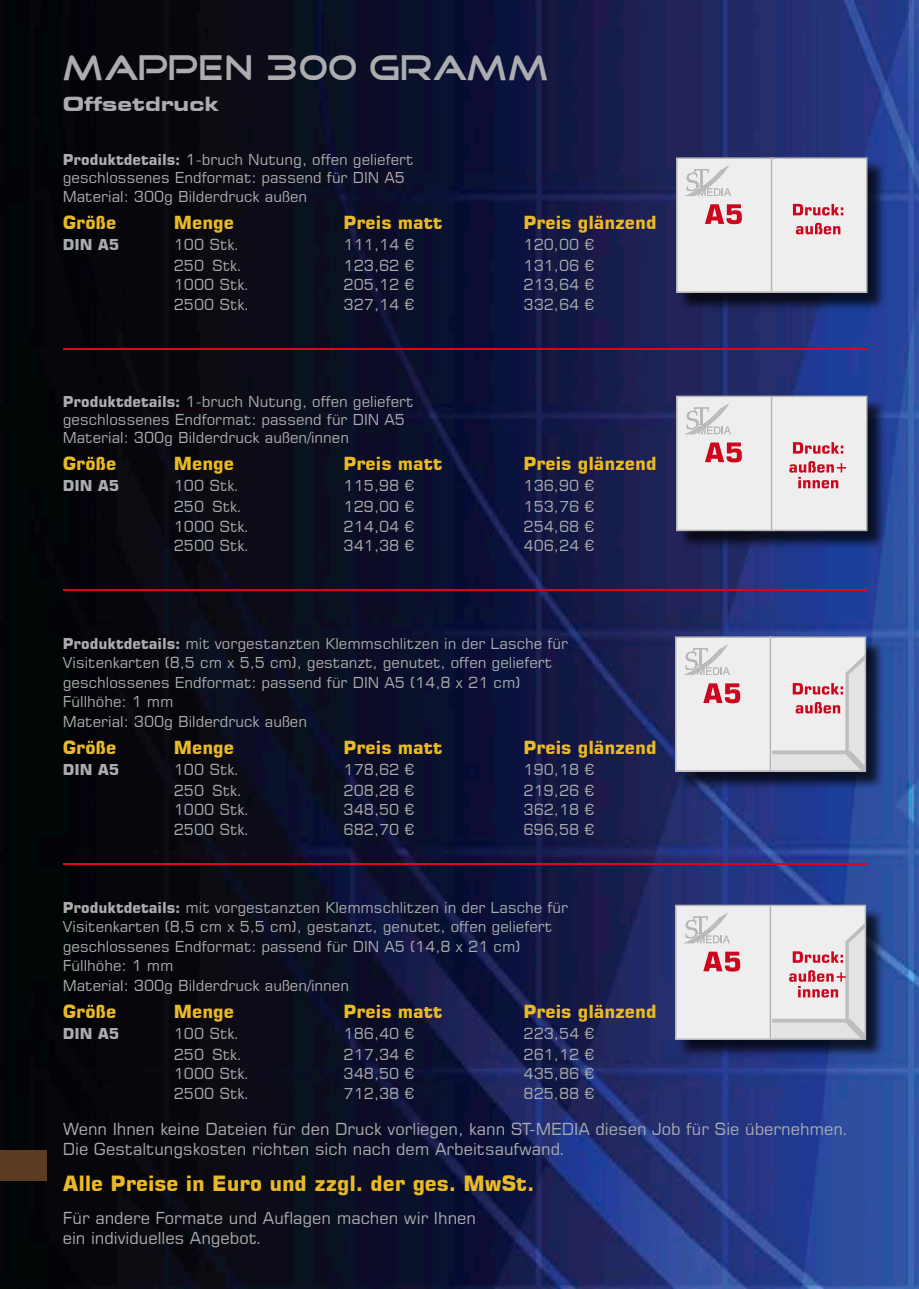
<style>
.page{position:relative;width:919px;height:1289px;background:#fff}
.page>*{position:absolute;margin:0;border:0;box-sizing:border-box;transform-origin:0 0}
.t1{font:36px "Good Times";color:#abadae}
.t2{font:700 21px "Square 721 BT";color:#e9b926}
.t3{font:700 expanded 19.5px "Square 721 BT";color:#abadae}
.t4{font:700 18px "Square 721 BT";color:#e9b926}
.t5{font:16.5px/19.8px "Square 721 BT";color:#abadae}
.t6{font:15px/19.5px "Square 721 BT";color:#abadae}
.t7{font:700 15px "Square 721 BT";color:#abadae}
.s1{font-weight:700}
</style>
<div class="page">
<img style="left:0;top:0;width:918px;height:1288px">
<div style="left:675px;top:905px;width:211px;height:154px;background:#000;opacity:.75"></div>
<div style="left:675px;top:905px;width:190px;height:134px;background:#eee"></div>
<hr style="left:769px;top:905px;width:2px;height:134px;background:#b6b6b6">
<div style="left:675px;top:904px;width:191px;height:135px;border:2px solid #b6b6b6"></div>
<svg style="left:685px;top:913px;width:44px;height:30px"></svg>
<svg style="left:703px;top:951px;width:37px;height:20px"></svg>
<svg style="left:772px;top:918px;width:93px;height:121px"></svg>
<div style="left:675px;top:637px;width:211px;height:154px;background:#000;opacity:.75"></div>
<div style="left:675px;top:637px;width:190px;height:134px;background:#eee"></div>
<hr style="left:769px;top:637px;width:2px;height:134px;background:#b6b6b6">
<div style="left:675px;top:636px;width:191px;height:135px;border:2px solid #b6b6b6"></div>
<svg style="left:684px;top:644px;width:45px;height:31px"></svg>
<svg style="left:703px;top:683px;width:37px;height:20px"></svg>
<svg style="left:772px;top:650px;width:93px;height:121px"></svg>
<div style="left:677px;top:397px;width:210px;height:153px;background:#000;opacity:.75"></div>
<div style="left:676px;top:396px;width:191px;height:134px;background:#eee"></div>
<hr style="left:770px;top:396px;width:2px;height:134px;background:#b6b6b6">
<div style="left:676px;top:395px;width:191px;height:136px;border:2px solid #b6b6b6"></div>
<svg style="left:686px;top:404px;width:45px;height:30px"></svg>
<svg style="left:705px;top:442px;width:36px;height:20px"></svg>
<svg style="left:793px;top:442px;width:50px;height:11px"></svg>
<svg style="left:789px;top:461px;width:57px;height:27px"></svg>
<div style="left:677px;top:159px;width:210px;height:153px;background:#000;opacity:.75"></div>
<div style="left:676px;top:158px;width:191px;height:134px;background:#eee"></div>
<hr style="left:770px;top:158px;width:2px;height:134px;background:#b6b6b6">
<div style="left:676px;top:157px;width:191px;height:136px;border:2px solid #b6b6b6"></div>
<svg style="left:685px;top:165px;width:46px;height:31px"></svg>
<svg style="left:793px;top:204px;width:50px;height:11px"></svg>
<svg style="left:795px;top:223px;width:45px;height:11px"></svg>
<svg style="left:705px;top:204px;width:36px;height:20px"></svg>
<hr style="left:63px;top:348px;width:804px;height:1px;background:#e2001a">
<hr style="left:63px;top:589px;width:804px;height:2px;background:#e2001a">
<hr style="left:63px;top:863px;width:804px;height:2px;background:#e2001a">
<div style="left:0;top:1150px;width:47px;height:30px;background:#5e3b23"></div>
<h1 class="t1" style="left:63px;top:51px;width:488px">MAPPEN 300 GRAMM</h1>
<h3 class="t3" style="left:63px;top:93px;width:158px">Offsetdruck</h3>
<p class="t6" style="left:63px;top:151px;width:352px;line-height:18px"><span class="s1">Produktdetails:</span> 1-bruch Nutung, offen geliefert geschlossenes Endformat: passend für DIN A5<br>Material: 300g Bilderdruck außen</p>
<p class="t4" style="left:63px;top:211px;width:55px">Größe</p>
<p class="t4" style="left:174px;top:211px;width:62px">Menge</p>
<p class="t4" style="left:343px;top:211px;width:100px">Preis matt</p>
<p class="t4" style="left:523px;top:211px;width:134px">Preis glänzend</p>
<p class="t7" style="left:63px;top:235px;width:58px">DIN A5</p>
<p class="t6" style="left:174px;top:234px;width:67px">100 Stk.</p>
<p class="t6" style="left:343px;top:234px;width:72px">111,14 €</p>
<p class="t6" style="left:523px;top:234px;width:72px">120,00 €</p>
<p class="t6" style="left:174px;top:255px;width:70px">250 Stk.</p>
<p class="t6" style="left:343px;top:255px;width:72px">123,62 €</p>
<p class="t6" style="left:523px;top:255px;width:72px">131,06 €</p>
<p class="t6" style="left:174px;top:274px;width:78px">1000 Stk.</p>
<p class="t6" style="left:343px;top:274px;width:72px">205,12 €</p>
<p class="t6" style="left:523px;top:274px;width:72px">213,64 €</p>
<p class="t6" style="left:174px;top:294px;width:78px">2500 Stk.</p>
<p class="t6" style="left:343px;top:294px;width:72px">327,14 €</p>
<p class="t6" style="left:523px;top:294px;width:72px">332,64 €</p>
<p class="t6" style="left:63px;top:392px;width:352px;line-height:18px"><span class="s1">Produktdetails:</span> 1-bruch Nutung, offen geliefert geschlossenes Endformat: passend für DIN A5<br>Material: 300g Bilderdruck außen/innen</p>
<p class="t4" style="left:63px;top:452px;width:55px">Größe</p>
<p class="t4" style="left:174px;top:452px;width:62px">Menge</p>
<p class="t4" style="left:343px;top:452px;width:100px">Preis matt</p>
<p class="t4" style="left:523px;top:452px;width:134px">Preis glänzend</p>
<p class="t7" style="left:63px;top:476px;width:58px">DIN A5</p>
<p class="t6" style="left:174px;top:475px;width:67px">100 Stk.</p>
<p class="t6" style="left:343px;top:475px;width:72px">115,98 €</p>
<p class="t6" style="left:523px;top:475px;width:72px">136,90 €</p>
<p class="t6" style="left:174px;top:496px;width:70px">250 Stk.</p>
<p class="t6" style="left:343px;top:496px;width:72px">129,00 €</p>
<p class="t6" style="left:523px;top:496px;width:72px">153,76 €</p>
<p class="t6" style="left:174px;top:516px;width:78px">1000 Stk.</p>
<p class="t6" style="left:343px;top:516px;width:72px">214,04 €</p>
<p class="t6" style="left:523px;top:516px;width:72px">254,68 €</p>
<p class="t6" style="left:174px;top:535px;width:78px">2500 Stk.</p>
<p class="t6" style="left:343px;top:535px;width:72px">341,38 €</p>
<p class="t6" style="left:523px;top:535px;width:72px">406,24 €</p>
<p class="t6" style="left:63px;top:633px;width:507px"><span class="s1">Produktdetails:</span> mit vorgestanzten Klemmschlitzen in der Lasche für Visitenkarten (8,5 cm x 5,5 cm), gestanzt, genutet, offen geliefert geschlossenes Endformat: passend für DIN A5 (14,8 x 21 cm)<br>Füllhöhe: 1 mm<br>Material: 300g Bilderdruck außen</p>
<p class="t4" style="left:63px;top:736px;width:55px">Größe</p>
<p class="t4" style="left:174px;top:736px;width:62px">Menge</p>
<p class="t4" style="left:343px;top:736px;width:100px">Preis matt</p>
<p class="t4" style="left:523px;top:736px;width:134px">Preis glänzend</p>
<p class="t7" style="left:63px;top:760px;width:58px">DIN A5</p>
<p class="t6" style="left:174px;top:759px;width:67px">100 Stk.</p>
<p class="t6" style="left:343px;top:759px;width:72px">178,62 €</p>
<p class="t6" style="left:523px;top:759px;width:72px">190,18 €</p>
<p class="t6" style="left:174px;top:780px;width:70px">250 Stk.</p>
<p class="t6" style="left:343px;top:780px;width:72px">208,28 €</p>
<p class="t6" style="left:523px;top:780px;width:72px">219,26 €</p>
<p class="t6" style="left:174px;top:799px;width:78px">1000 Stk.</p>
<p class="t6" style="left:343px;top:799px;width:72px">348,50 €</p>
<p class="t6" style="left:523px;top:799px;width:72px">362,18 €</p>
<p class="t6" style="left:174px;top:819px;width:78px">2500 Stk.</p>
<p class="t6" style="left:343px;top:819px;width:72px">682,70 €</p>
<p class="t6" style="left:523px;top:819px;width:72px">696,58 €</p>
<p class="t6" style="left:63px;top:897px;width:507px"><span class="s1">Produktdetails:</span> mit vorgestanzten Klemmschlitzen in der Lasche für Visitenkarten (8,5 cm x 5,5 cm), gestanzt, genutet, offen geliefert geschlossenes Endformat: passend für DIN A5 (14,8 x 21 cm)<br>Füllhöhe: 1 mm<br>Material: 300g Bilderdruck außen/innen</p>
<p class="t4" style="left:63px;top:1000px;width:55px">Größe</p>
<p class="t4" style="left:174px;top:1000px;width:62px">Menge</p>
<p class="t4" style="left:343px;top:1000px;width:100px">Preis matt</p>
<p class="t4" style="left:523px;top:1000px;width:134px">Preis glänzend</p>
<p class="t7" style="left:63px;top:1024px;width:58px">DIN A5</p>
<p class="t6" style="left:174px;top:1023px;width:67px">100 Stk.</p>
<p class="t6" style="left:343px;top:1023px;width:72px">186,40 €</p>
<p class="t6" style="left:523px;top:1023px;width:72px">223,54 €</p>
<p class="t6" style="left:174px;top:1044px;width:70px">250 Stk.</p>
<p class="t6" style="left:343px;top:1044px;width:72px">217,34 €</p>
<p class="t6" style="left:523px;top:1044px;width:72px">261,12 €</p>
<p class="t6" style="left:174px;top:1063px;width:78px">1000 Stk.</p>
<p class="t6" style="left:343px;top:1063px;width:72px">348,50 €</p>
<p class="t6" style="left:523px;top:1063px;width:72px">435,86 €</p>
<p class="t6" style="left:174px;top:1083px;width:78px">2500 Stk.</p>
<p class="t6" style="left:343px;top:1083px;width:72px">712,38 €</p>
<p class="t6" style="left:523px;top:1083px;width:72px">825,88 €</p>
<p class="t5" style="left:63px;top:1118px;width:787px">Wenn Ihnen keine Dateien für den Druck vorliegen, kann ST-MEDIA diesen Job für Sie übernehmen.<br>Die Gestaltungskosten richten sich nach dem Arbeitsaufwand.</p>
<h2 class="t2" style="left:63px;top:1170px;width:473px">Alle Preise in Euro und zzgl. der ges. MwSt.</h2>
<p class="t5" style="left:63px;top:1207px;width:415px">Für andere Formate und Auflagen machen wir Ihnen ein individuelles Angebot.</p>
</div>
